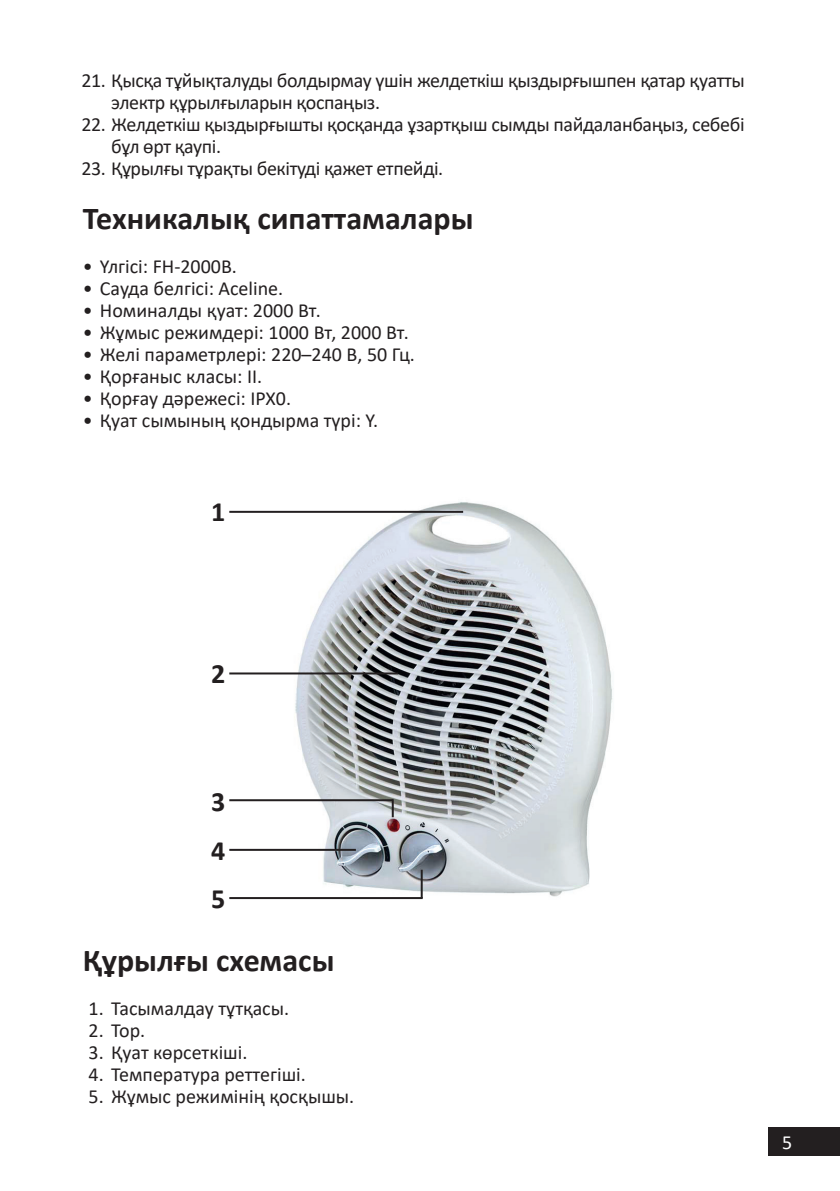
<style>
.page{position:relative;width:840px;height:1191px;background:#fff}
.page>*{position:absolute;margin:0;border:0;box-sizing:border-box;transform-origin:0 0}
.t1{font:700 32px "Calibri";color:#231f20}
.t2{font:700 28px/48.4px "Calibri";color:#231f20;text-align:justify}
.t3{font:20px "Calibri";color:#231f20}
.t4{font:20px/22px "Calibri";letter-spacing:-.02em;color:#231f20}
.t5{font:20px "Calibri";color:#fff}
</style>
<div class="page">
<div style="left:767px;top:1126px;width:72px;height:29px;background:#231f20"></div>
<img style="left:261px;top:502px;width:352px;height:398px">
<hr style="left:229px;top:672px;width:169px;height:2px;background:#231f20">
<svg style="left:391px;top:799px;width:2px;height:18px"></svg>
<hr style="left:229px;top:799px;width:163px;height:2px;background:#231f20">
<hr style="left:229px;top:849px;width:126px;height:2px;background:#231f20">
<hr style="left:420px;top:869px;width:2px;height:29px;background:#231f20">
<hr style="left:229px;top:897px;width:193px;height:2px;background:#231f20">
<hr style="left:229px;top:511px;width:234px;height:2px;background:#231f20">
<p class="t4" style="left:111px;top:69px;width:634px;text-indent:-30px">21. Қысқа тұйықталуды болдырмау үшін желдеткіш қыздырғышпен қатар қуатты электр құрылғыларын қоспаңыз.</p>
<p class="t4" style="left:111px;top:113px;width:634px;text-indent:-30px">22. Желдеткіш қыздырғышты қосқанда ұзартқыш сымды пайдаланбаңыз, себебі бұл өрт қаупі.</p>
<p class="t4" style="left:81px;top:157px;width:363px">23. Құрылғы тұрақты бекітуді қажет етпейді.</p>
<h1 class="t1" style="left:83px;top:196px;width:392px">Техникалық сипаттамалары</h1>
<p class="t3" style="left:83px;top:252px;width:155px">• Үлгісі: FH-2000В.</p>
<p class="t3" style="left:83px;top:274px;width:202px">• Сауда белгісі: Aceline.</p>
<p class="t3" style="left:83px;top:296px;width:239px">• Номиналды қуат: 2000 Вт.</p>
<p class="t3" style="left:83px;top:318px;width:327px">• Жұмыс режимдері: 1000 Вт, 2000 Вт.</p>
<p class="t3" style="left:83px;top:340px;width:333px">• Желі параметрлері: 220–240 В, 50 Гц.</p>
<p class="t3" style="left:83px;top:362px;width:181px">• Қорғаныс класы: II.</p>
<p class="t3" style="left:83px;top:384px;width:210px">• Қорғау дәрежесі: IPX0.</p>
<p class="t3" style="left:83px;top:406px;width:296px">• Қуат сымының қондырма түрі: Y.</p>
<h2 class="t2" style="left:211px;top:487px;width:16px">1</h2>
<h2 class="t2" style="left:211px;top:649px;width:16px">2</h2>
<h2 class="t2" style="left:211px;top:777px;width:16px">3<br>4<br>5</h2>
<h1 class="t1" style="left:83px;top:938px;width:253px">Құрылғы схемасы</h1>
<p class="t3" style="left:88px;top:994px;width:202px">1. Тасымалдау тұтқасы.</p>
<p class="t4" style="left:88px;top:1019px;width:58px">2. Тор.</p>
<p class="t3" style="left:88px;top:1038px;width:160px">3. Қуат көрсеткіші.</p>
<p class="t3" style="left:88px;top:1060px;width:219px">4. Температура реттегіші.</p>
<p class="t3" style="left:88px;top:1082px;width:267px">5. Жұмыс режимінің қосқышы.</p>
<p class="t5" style="left:781px;top:1128px;width:12px">5</p>
</div>
